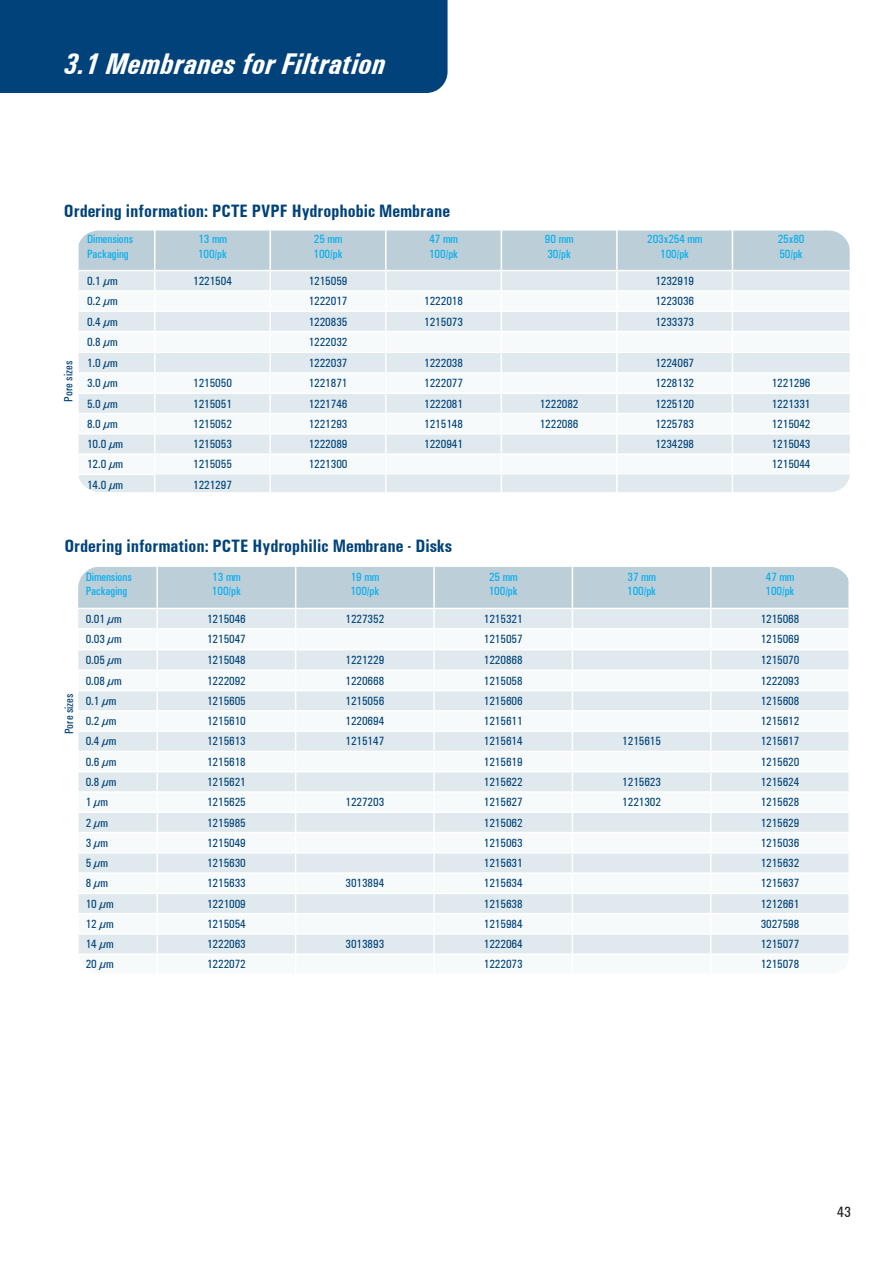
<style>
.page{position:relative;width:893px;height:1263px;background:#fff}
.page>*{position:absolute;margin:0;border:0;box-sizing:border-box;transform-origin:0 0}
.t1{font:italic 700 condensed 30px "Univers";color:#fff}
.t2{font:700 condensed 18px "Univers";color:#004279}
.t3{font:500 condensed 15px "Univers";color:#231f20}
.t4{font:500 condensed 12px "Univers";color:#004279}
.t5{font:500 condensed 12px/14.4px "Univers";color:#00aeef}
</style>
<div class="page">
<svg style="left:78px;top:567px;width:771px;height:387px"></svg>
<svg style="left:78px;top:230px;width:772px;height:262px"></svg>
<div style="left:0;top:0;width:448px;height:93px;background:#004279"></div>
<h1 class="t1" style="left:64px;top:46px;width:323px">3.1 Membranes for Filtration</h1>
<h2 class="t2" style="left:64px;top:201px;width:388px">Ordering information: PCTE PVPF Hydrophobic Membrane</h2>
<p class="t4" style="left:62px;top:401px;width:42px;rotate:-90deg">Pore sizes</p>
<p class="t5" style="left:87px;top:232px;width:48px">Dimensions<br>Packaging</p>
<p class="t5" style="left:198px;top:232px;width:30px">13 mm<br>100/pk</p>
<p class="t5" style="left:314px;top:232px;width:30px">25 mm<br>100/pk</p>
<p class="t5" style="left:429px;top:232px;width:30px">47 mm<br>100/pk</p>
<p class="t5" style="left:545px;top:232px;width:30px">90 mm<br>30/pk</p>
<p class="t5" style="left:647px;top:232px;width:57px;text-align:center">203x254 mm<br>100/pk</p>
<p class="t5" style="left:778px;top:232px;width:28px">25x80<br>50/pk</p>
<p class="t4" style="left:87px;top:274px;width:32px">0.1 µm</p>
<p class="t4" style="left:193px;top:274px;width:40px">1221504</p>
<p class="t4" style="left:309px;top:274px;width:40px">1215059</p>
<p class="t4" style="left:655px;top:274px;width:40px">1232919</p>
<p class="t4" style="left:87px;top:294px;width:32px">0.2 µm</p>
<p class="t4" style="left:309px;top:294px;width:40px">1222017</p>
<p class="t4" style="left:424px;top:294px;width:40px">1222018</p>
<p class="t4" style="left:655px;top:294px;width:40px">1223036</p>
<p class="t4" style="left:87px;top:314px;width:32px">0.4 µm</p>
<p class="t4" style="left:309px;top:314px;width:40px">1220835</p>
<p class="t4" style="left:424px;top:314px;width:40px">1215073</p>
<p class="t4" style="left:655px;top:314px;width:40px">1233373</p>
<p class="t4" style="left:87px;top:335px;width:32px">0.8 µm</p>
<p class="t4" style="left:309px;top:335px;width:40px">1222032</p>
<p class="t4" style="left:87px;top:355px;width:32px">1.0 µm</p>
<p class="t4" style="left:309px;top:355px;width:40px">1222037</p>
<p class="t4" style="left:424px;top:355px;width:40px">1222038</p>
<p class="t4" style="left:655px;top:355px;width:40px">1224067</p>
<p class="t4" style="left:87px;top:376px;width:32px">3.0 µm</p>
<p class="t4" style="left:193px;top:376px;width:40px">1215050</p>
<p class="t4" style="left:309px;top:376px;width:40px">1221871</p>
<p class="t4" style="left:424px;top:376px;width:40px">1222077</p>
<p class="t4" style="left:655px;top:376px;width:40px">1228132</p>
<p class="t4" style="left:772px;top:376px;width:40px">1221296</p>
<p class="t4" style="left:87px;top:396px;width:32px">5.0 µm</p>
<p class="t4" style="left:193px;top:396px;width:40px">1215051</p>
<p class="t4" style="left:309px;top:396px;width:40px">1221746</p>
<p class="t4" style="left:424px;top:396px;width:40px">1222081</p>
<p class="t4" style="left:540px;top:396px;width:40px">1222082</p>
<p class="t4" style="left:655px;top:396px;width:40px">1225120</p>
<p class="t4" style="left:772px;top:396px;width:40px">1221331</p>
<p class="t4" style="left:87px;top:417px;width:32px">8.0 µm</p>
<p class="t4" style="left:193px;top:417px;width:40px">1215052</p>
<p class="t4" style="left:309px;top:417px;width:40px">1221293</p>
<p class="t4" style="left:424px;top:417px;width:40px">1215148</p>
<p class="t4" style="left:540px;top:417px;width:40px">1222086</p>
<p class="t4" style="left:655px;top:417px;width:40px">1225783</p>
<p class="t4" style="left:772px;top:417px;width:40px">1215042</p>
<p class="t4" style="left:87px;top:437px;width:37px">10.0 µm</p>
<p class="t4" style="left:193px;top:437px;width:40px">1215053</p>
<p class="t4" style="left:309px;top:437px;width:40px">1222089</p>
<p class="t4" style="left:424px;top:437px;width:40px">1220941</p>
<p class="t4" style="left:655px;top:437px;width:40px">1234298</p>
<p class="t4" style="left:772px;top:437px;width:40px">1215043</p>
<p class="t4" style="left:87px;top:457px;width:37px">12.0 µm</p>
<p class="t4" style="left:193px;top:457px;width:40px">1215055</p>
<p class="t4" style="left:309px;top:457px;width:40px">1221300</p>
<p class="t4" style="left:772px;top:457px;width:40px">1215044</p>
<p class="t4" style="left:87px;top:478px;width:37px">14.0 µm</p>
<p class="t4" style="left:193px;top:478px;width:40px">1221297</p>
<h2 class="t2" style="left:64px;top:536px;width:389px">Ordering information: PCTE Hydrophilic Membrane - Disks</h2>
<p class="t4" style="left:62px;top:734px;width:42px;rotate:-90deg">Pore sizes</p>
<p class="t5" style="left:86px;top:570px;width:48px">Dimensions<br>Packaging</p>
<p class="t5" style="left:212px;top:570px;width:30px">13 mm<br>100/pk</p>
<p class="t5" style="left:350px;top:570px;width:30px">19 mm<br>100/pk</p>
<p class="t5" style="left:489px;top:570px;width:30px">25 mm<br>100/pk</p>
<p class="t5" style="left:627px;top:570px;width:30px">37 mm<br>100/pk</p>
<p class="t5" style="left:765px;top:570px;width:30px">47 mm<br>100/pk</p>
<p class="t4" style="left:86px;top:612px;width:37px">0.01 μm</p>
<p class="t4" style="left:207px;top:612px;width:40px">1215046</p>
<p class="t4" style="left:345px;top:612px;width:40px">1227352</p>
<p class="t4" style="left:484px;top:612px;width:40px">1215321</p>
<p class="t4" style="left:761px;top:612px;width:40px">1215068</p>
<p class="t4" style="left:86px;top:632px;width:37px">0.03 μm</p>
<p class="t4" style="left:207px;top:632px;width:40px">1215047</p>
<p class="t4" style="left:484px;top:632px;width:40px">1215057</p>
<p class="t4" style="left:761px;top:632px;width:40px">1215069</p>
<p class="t4" style="left:86px;top:653px;width:37px">0.05 μm</p>
<p class="t4" style="left:207px;top:653px;width:40px">1215048</p>
<p class="t4" style="left:345px;top:653px;width:40px">1221229</p>
<p class="t4" style="left:484px;top:653px;width:40px">1220868</p>
<p class="t4" style="left:761px;top:653px;width:40px">1215070</p>
<p class="t4" style="left:86px;top:674px;width:37px">0.08 μm</p>
<p class="t4" style="left:207px;top:674px;width:40px">1222092</p>
<p class="t4" style="left:345px;top:674px;width:40px">1220668</p>
<p class="t4" style="left:484px;top:674px;width:40px">1215058</p>
<p class="t4" style="left:761px;top:674px;width:40px">1222093</p>
<p class="t4" style="left:86px;top:694px;width:32px">0.1 μm</p>
<p class="t4" style="left:207px;top:694px;width:40px">1215605</p>
<p class="t4" style="left:345px;top:694px;width:40px">1215056</p>
<p class="t4" style="left:484px;top:694px;width:40px">1215606</p>
<p class="t4" style="left:761px;top:694px;width:40px">1215608</p>
<p class="t4" style="left:86px;top:714px;width:32px">0.2 μm</p>
<p class="t4" style="left:207px;top:714px;width:40px">1215610</p>
<p class="t4" style="left:345px;top:714px;width:40px">1220694</p>
<p class="t4" style="left:484px;top:714px;width:40px">1215611</p>
<p class="t4" style="left:761px;top:714px;width:40px">1215612</p>
<p class="t4" style="left:86px;top:734px;width:32px">0.4 μm</p>
<p class="t4" style="left:207px;top:734px;width:40px">1215613</p>
<p class="t4" style="left:345px;top:734px;width:40px">1215147</p>
<p class="t4" style="left:484px;top:734px;width:40px">1215614</p>
<p class="t4" style="left:622px;top:734px;width:40px">1215615</p>
<p class="t4" style="left:761px;top:734px;width:40px">1215617</p>
<p class="t4" style="left:86px;top:755px;width:32px">0.6 μm</p>
<p class="t4" style="left:207px;top:755px;width:40px">1215618</p>
<p class="t4" style="left:484px;top:755px;width:40px">1215619</p>
<p class="t4" style="left:761px;top:755px;width:40px">1215620</p>
<p class="t4" style="left:86px;top:775px;width:32px">0.8 μm</p>
<p class="t4" style="left:207px;top:775px;width:40px">1215621</p>
<p class="t4" style="left:484px;top:775px;width:40px">1215622</p>
<p class="t4" style="left:622px;top:775px;width:40px">1215623</p>
<p class="t4" style="left:761px;top:775px;width:40px">1215624</p>
<p class="t4" style="left:86px;top:795px;width:24px">1 μm</p>
<p class="t4" style="left:207px;top:795px;width:40px">1215625</p>
<p class="t4" style="left:345px;top:795px;width:40px">1227203</p>
<p class="t4" style="left:484px;top:795px;width:40px">1215627</p>
<p class="t4" style="left:622px;top:795px;width:40px">1221302</p>
<p class="t4" style="left:761px;top:795px;width:40px">1215628</p>
<p class="t4" style="left:86px;top:815px;width:24px">2 μm</p>
<p class="t4" style="left:207px;top:815px;width:40px">1215985</p>
<p class="t4" style="left:484px;top:815px;width:40px">1215062</p>
<p class="t4" style="left:761px;top:815px;width:40px">1215629</p>
<p class="t4" style="left:86px;top:836px;width:24px">3 μm</p>
<p class="t4" style="left:207px;top:836px;width:40px">1215049</p>
<p class="t4" style="left:484px;top:836px;width:40px">1215063</p>
<p class="t4" style="left:761px;top:836px;width:40px">1215036</p>
<p class="t4" style="left:86px;top:856px;width:24px">5 μm</p>
<p class="t4" style="left:207px;top:856px;width:40px">1215630</p>
<p class="t4" style="left:484px;top:856px;width:40px">1215631</p>
<p class="t4" style="left:761px;top:856px;width:40px">1215632</p>
<p class="t4" style="left:86px;top:876px;width:24px">8 μm</p>
<p class="t4" style="left:207px;top:876px;width:40px">1215633</p>
<p class="t4" style="left:345px;top:876px;width:40px">3013894</p>
<p class="t4" style="left:484px;top:876px;width:40px">1215634</p>
<p class="t4" style="left:761px;top:876px;width:40px">1215637</p>
<p class="t4" style="left:86px;top:897px;width:29px">10 μm</p>
<p class="t4" style="left:207px;top:897px;width:40px">1221009</p>
<p class="t4" style="left:484px;top:897px;width:40px">1215638</p>
<p class="t4" style="left:761px;top:897px;width:40px">1212661</p>
<p class="t4" style="left:86px;top:917px;width:29px">12 μm</p>
<p class="t4" style="left:207px;top:917px;width:40px">1215054</p>
<p class="t4" style="left:484px;top:917px;width:40px">1215984</p>
<p class="t4" style="left:761px;top:917px;width:40px">3027598</p>
<p class="t4" style="left:86px;top:937px;width:29px">14 μm</p>
<p class="t4" style="left:207px;top:937px;width:40px">1222063</p>
<p class="t4" style="left:345px;top:937px;width:40px">3013893</p>
<p class="t4" style="left:484px;top:937px;width:40px">1222064</p>
<p class="t4" style="left:761px;top:937px;width:40px">1215077</p>
<p class="t4" style="left:86px;top:957px;width:29px">20 μm</p>
<p class="t4" style="left:207px;top:957px;width:40px">1222072</p>
<p class="t4" style="left:484px;top:957px;width:40px">1222073</p>
<p class="t4" style="left:761px;top:957px;width:40px">1215078</p>
<p class="t3" style="left:837px;top:1203px;width:15px">43</p>
</div>
